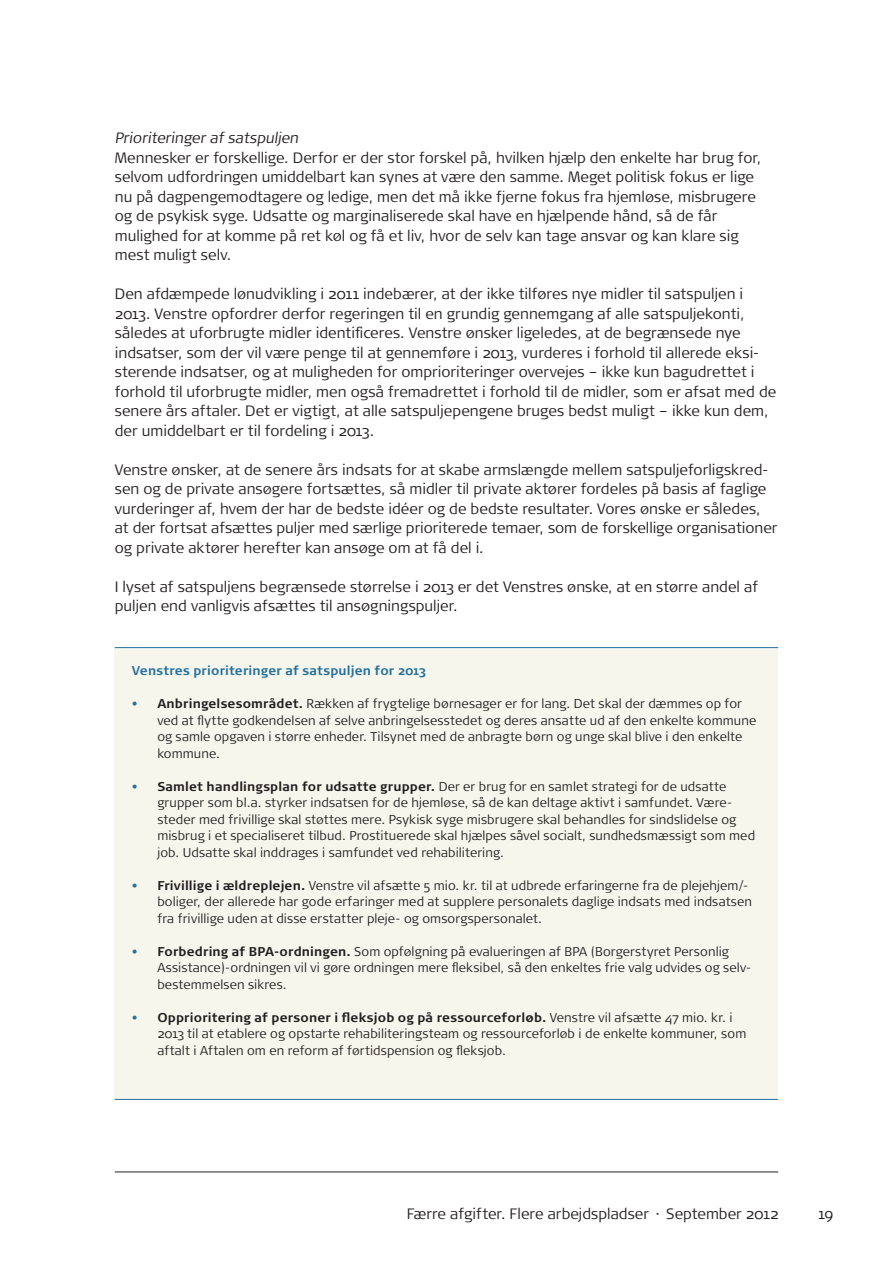
<style>
.page{position:relative;width:893px;height:1263px;background:#fff}
.page>*{position:absolute;margin:0;border:0;box-sizing:border-box;transform-origin:0 0}
.Brød{font:300 15px/19.5px "Signa Pro";color:#231f20}
.Boks_brød{font:300 12.75px/16.5px "Signa Pro";letter-spacing:.01em;color:#231f20}
.Boks_brød_bold{font:700 12.75px "Signa Pro";letter-spacing:.01em;color:#2571a0}
.s1{color:#2571a0}
.s2{font-weight:700}
</style>
<div class="page">
<div style="left:115px;top:647px;width:663px;height:452px;background:#f7f6ed"></div>
<hr style="left:115px;top:647px;width:663px;height:1px;background:#2571a0">
<hr style="left:115px;top:1099px;width:663px;height:1px;background:#2571a0">
<hr style="left:115px;top:1171px;width:663px;height:1px;background:#231f20">
<p class="Brød" style="left:115px;top:128px;width:188px">Prioriteringer af satspuljen</p>
<p class="Brød" style="left:115px;top:147px;width:648px">Mennesker er forskellige. Derfor er der stor forskel på, hvilken hjælp den enkelte har brug for, selvom udfordringen umiddelbart kan synes at være den samme. Meget politisk fokus er lige nu på dagpengemodtagere og ledige, men det må ikke fjerne fokus fra hjemløse, misbrugere og de psykisk syge. Udsatte og marginaliserede skal have en hjælpende hånd, så de får mulighed for at komme på ret køl og få et liv, hvor de selv kan tage ansvar og kan klare sig mest muligt selv.</p>
<p class="Brød" style="left:115px;top:284px;width:663px">Den afdæmpede lønudvikling i 2011 indebærer, at der ikke tilføres nye midler til satspuljen i 2013. Venstre opfordrer derfor regeringen til en grundig gennemgang af alle satspuljekonti, således at uforbrugte midler identificeres. Venstre ønsker ligeledes, at de begrænsede nye indsatser, som der vil være penge til at gennemføre i 2013, vurderes i forhold til allerede eksi&shy;sterende indsatser, og at muligheden for omprioriteringer overvejes – ikke kun bagudrettet i forhold til uforbrugte midler, men også fremadrettet i forhold til de midler, som er afsat med de senere års aftaler. Det er vigtigt, at alle satspuljepengene bruges bedst muligt – ikke kun dem, der umiddelbart er til fordeling i 2013.</p>
<p class="Brød" style="left:115px;top:459px;width:664px">Venstre ønsker, at de senere års indsats for at skabe armslængde mellem satspuljeforligskred&shy;sen og de private ansøgere fortsættes, så midler til private aktører fordeles på basis af faglige vurderinger af, hvem der har de bedste idéer og de bedste resultater. Vores ønske er således, at der fortsat afsættes puljer med særlige prioriterede temaer, som de forskellige organisationer og private aktører herefter kan ansøge om at få del i.</p>
<p class="Brød" style="left:115px;top:576px;width:645px">I lyset af satspuljens begrænsede størrelse i 2013 er det Venstres ønske, at en større andel af puljen end vanligvis afsættes til ansøgningspuljer.</p>
<p class="Boks_brød_bold" style="left:132px;top:663px;width:295px">Venstres prioriteringer af satspuljen for 2013</p>
<p class="Boks_brød" style="left:157px;top:695px;width:600px;text-indent:-26px"><span class="s1">•</span> <span class="s2">Anbringelsesområdet.</span> Rækken af frygtelige børnesager er for lang. Det skal der dæmmes op for ved at flytte godkendelsen af selve anbringelsesstedet og deres ansatte ud af den enkelte kommune og samle opgaven i større enheder. Tilsynet med de anbragte børn og unge skal blive i den enkelte kommune.</p>
<p class="Boks_brød" style="left:157px;top:778px;width:599px;text-indent:-26px"><span class="s1">•</span> <span class="s2">Samlet handlingsplan for udsatte grupper.</span> Der er brug for en samlet strategi for de udsatte grupper som bl.a. styrker indsatsen for de hjemløse, så de kan deltage aktivt i samfundet. Være&shy;steder med frivillige skal støttes mere. Psykisk syge misbrugere skal behandles for sindslidelse og misbrug i et specialiseret tilbud. Prostituerede skal hjælpes såvel socialt, sundhedsmæssigt som med job. Udsatte skal inddrages i samfundet ved rehabilitering.</p>
<p class="Boks_brød" style="left:157px;top:877px;width:596px;text-indent:-26px"><span class="s1">•</span> <span class="s2">Frivillige i ældreplejen.</span> Venstre vil afsætte 5 mio. kr. til at udbrede erfaringerne fra de plejehjem/- boliger, der allerede har gode erfaringer med at supplere personalets daglige indsats med indsatsen fra frivillige uden at disse erstatter pleje- og omsorgspersonalet.</p>
<p class="Boks_brød" style="left:157px;top:943px;width:594px;text-indent:-26px"><span class="s1">•</span> <span class="s2">Forbedring af BPA-ordningen.</span> Som opfølgning på evalueringen af BPA (Borgerstyret Personlig<br>Assistance)-ordningen vil vi gøre ordningen mere fleksibel, så den enkeltes frie valg udvides og selv&shy;bestemmelsen sikres.</p>
<p class="Boks_brød" style="left:157px;top:1009px;width:590px;text-indent:-26px"><span class="s1">•</span> <span class="s2">Opprioritering af personer i fleksjob og på ressourceforløb.</span> Venstre vil afsætte 47 mio. kr. i<br>2013 til at etablere og opstarte rehabiliteringsteam og ressourceforløb i de enkelte kommuner, som aftalt i Aftalen om en reform af førtidspension og fleksjob.</p>
<p class="Brød" style="left:407px;top:1204px;width:373px">Færre afgifter. Flere arbejdspladser · September 2012</p>
<p class="Brød" style="left:818px;top:1204px;width:17px">19</p>
</div>
